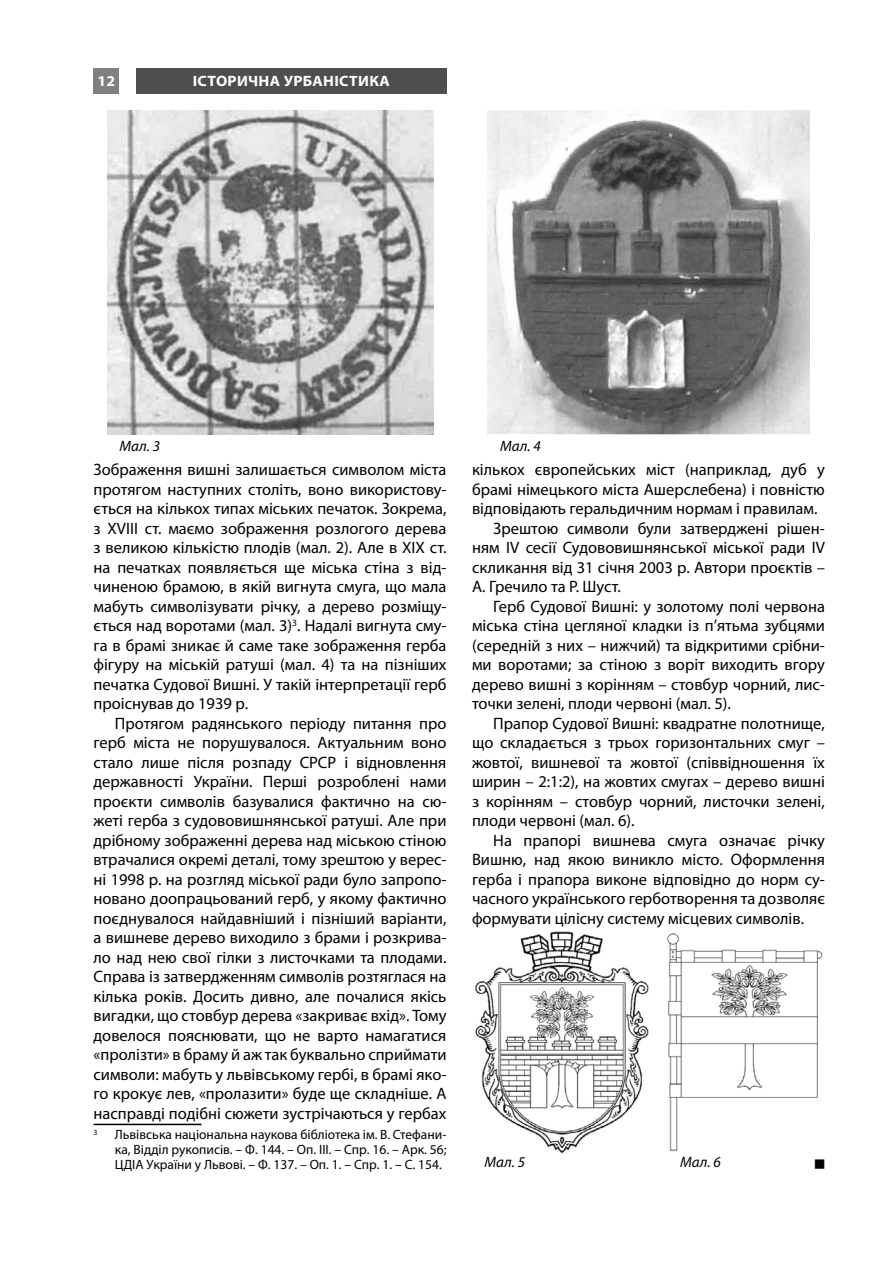
<style>
.page{position:relative;width:893px;height:1263px;background:#fff}
.page>*{position:absolute;margin:0;border:0;box-sizing:border-box;transform-origin:0 0}
.t1{font:16.5px/19.5px "Myriad Pro";color:#000;text-align:justify}
.t2{font:700 15px "Myriad Pro";letter-spacing:.02em;color:#fff;scale:1.05 1}
.t3{font:italic 15px "Myriad Pro";letter-spacing:.005em;color:#000}
.t4{font:13.5px/15px "Myriad Pro";color:#000;text-align:justify}
.t5{font:7.8px "Myriad Pro";color:#000}
</style>
<div class="page">
<div style="left:136px;top:68px;width:310px;height:26px;background:#4e4e4e"></div>
<div style="left:94px;top:68px;width:25px;height:26px;background:#808080"></div>
<hr style="left:94px;top:1124px;width:108px;height:1px;background:#000">
<img style="left:488px;top:111px;width:321px;height:323px">
<img style="left:475px;top:932px;width:174px;height:221px">
<img style="left:667px;top:933px;width:156px;height:219px">
<img style="left:107px;top:111px;width:326px;height:323px">
<p class="t2" style="left:97px;top:76px;width:18px">12</p>
<p class="t2" style="left:193px;top:76px;width:189px">ІСТОРИЧНА УРБАНІСТИКА</p>
<p class="t3" style="left:120px;top:441px;width:42px">Мал. 3</p>
<p class="t1" style="left:94px;top:462px;width:354px">Зображення вишні залишається символом міста протягом наступних століть, воно використову&shy;ється на кількох типах міських печаток. Зокрема, з ХVІІІ ст. маємо зображення розлогого дерева з великою кількістю плодів (мал. 2). Але в ХІХ ст. на печатках появляється ще міська стіна з від&shy;чиненою брамою, в якій вигнута смуга, що мала мабуть символізувати річку, а дерево розміщу&shy;ється над воротами (мал. 3)<sup>3</sup>. Надалі вигнута сму&shy;га в брамі зникає й саме таке зображення герба фігуру на міській ратуші (мал. 4) та на пізніших печатка Судової Вишні. У такій інтерпретації герб проіснував до 1939 р.</p>
<p class="t1" style="left:94px;top:715px;width:354px;text-indent:21px">Протягом радянського періоду питання про герб міста не порушувалося. Актуальним воно стало лише після розпаду СРСР і відновлення державності України. Перші розроблені нами проєкти символів базувалися фактично на сю&shy;жеті герба з судововишнянської ратуші. Але при дрібному зображенні дерева над міською стіною втрачалися окремі деталі, тому зрештою у верес&shy;ні 1998 р. на розгляд міської ради було запропо&shy;новано доопрацьований герб, у якому фактично поєднувалося найдавніший і пізніший варіанти, а вишневе дерево виходило з брами і розкрива&shy;ло над нею свої гілки з листочками та плодами.<br>Справа із затвердженням символів розтяглася на кілька років. Досить дивно, але почалися якісь вигадки, що стовбур дерева «закриває вхід». Тому довелося пояснювати, що не варто намагатися «пролізти» в браму й аж так буквально сприймати символи: мабуть у львівському гербі, в брамі яко&shy;го крокує лев, «пролазити» буде ще складніше. А насправді подібні сюжети зустрічаються у гербах</p>
<p class="t5" style="left:94px;top:1129px;width:6px">3</p>
<p class="t4" style="left:115px;top:1129px;width:333px">Львівська національна наукова бібліотека ім. В. Стефани&shy;ка, Відділ рукописів. – Ф. 144. – Оп. ІІІ. – Спр. 16. – Арк. 56; ЦДІА України у Львові. – Ф. 137. – Оп. 1. – Спр. 1. – С. 154.</p>
<p class="t3" style="left:500px;top:441px;width:42px">Мал. 4</p>
<p class="t1" style="left:472px;top:462px;width:354px">кількох європейських міст (наприклад, дуб у</p>
<p class="t1" style="left:472px;top:481px;width:354px">брамі німецького міста Ашерслебена) і повністю</p>
<p class="t1" style="left:472px;top:501px;width:347px">відповідають геральдичним нормам і правилам.</p>
<p class="t1" style="left:493px;top:520px;width:333px">Зрештою символи були затверджені рішен-</p>
<p class="t1" style="left:472px;top:540px;width:354px">ням ІV сесії Судововишнянської міської ради ІV</p>
<p class="t1" style="left:472px;top:559px;width:354px">скликання від 31 січня 2003 р. Автори проєктів –</p>
<p class="t1" style="left:472px;top:579px;width:150px">А. Гречило та Р. Шуст.</p>
<p class="t1" style="left:493px;top:598px;width:333px">Герб Судової Вишні: у золотому полі червона</p>
<p class="t1" style="left:472px;top:618px;width:354px">міська стіна цегляної кладки із п’ятьма зубцями</p>
<p class="t1" style="left:472px;top:637px;width:354px">(середній з них – нижчий) та відкритими срібни-</p>
<p class="t1" style="left:472px;top:657px;width:354px">ми воротами; за стіною з воріт виходить вгору</p>
<p class="t1" style="left:472px;top:676px;width:354px">дерево вишні з корінням – стовбур чорний, лис-</p>
<p class="t1" style="left:472px;top:696px;width:260px">точки зелені, плоди червоні (мал. 5).</p>
<p class="t1" style="left:493px;top:715px;width:333px">Прапор Судової Вишні: квадратне полотнище,</p>
<p class="t1" style="left:472px;top:735px;width:354px">що складається з трьох горизонтальних смуг –</p>
<p class="t1" style="left:472px;top:754px;width:354px">жовтої, вишневої та жовтої (співвідношення їх</p>
<p class="t1" style="left:472px;top:774px;width:354px">ширин – 2:1:2), на жовтих смугах – дерево вишні</p>
<p class="t1" style="left:472px;top:793px;width:354px">з корінням – стовбур чорний, листочки зелені,</p>
<p class="t1" style="left:472px;top:813px;width:164px">плоди червоні (мал. 6).</p>
<p class="t1" style="left:493px;top:832px;width:333px">На прапорі вишнева смуга означає річку</p>
<p class="t1" style="left:472px;top:852px;width:354px">Вишню, над якою виникло місто. Оформлення</p>
<p class="t1" style="left:472px;top:871px;width:354px">герба і прапора виконе відповідно до норм су-</p>
<p class="t1" style="left:472px;top:891px;width:354px">часного українського герботворення та дозволяє</p>
<p class="t1" style="left:472px;top:910px;width:334px">формувати цілісну систему місцевих символів.</p>
<p class="t3" style="left:485px;top:1157px;width:42px">Мал. 5</p>
<p class="t3" style="left:680px;top:1157px;width:42px">Мал. 6</p>
</div>
